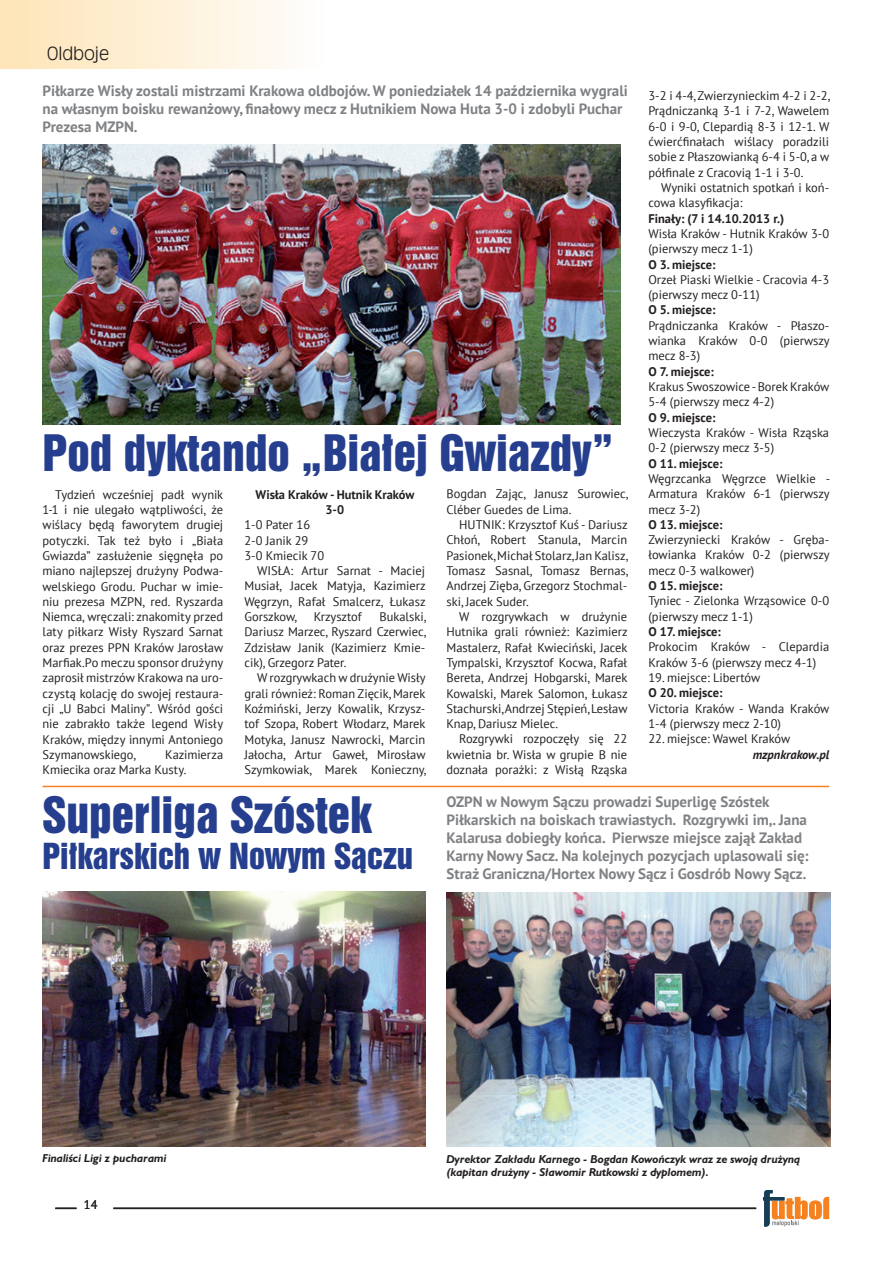
<style>
.page{position:relative;width:893px;height:1268px;background:#fff}
.page>*{position:absolute;margin:0;border:0;box-sizing:border-box;transform-origin:0 0}
.t1{font:42px "Swis 921 PL";color:#253f8e}
.t2{font:30px "Swis 921 PL";color:#253f8e}
.t3{font:18px "Incised 901 Lt EU Normal";letter-spacing:-.01em;color:#231f20}
.t4{font:700 15px/18px "PT Sans";color:#7f8184}
.t5{font:12.45px/15.3px "PT Sans";color:#231f20;text-align:justify}
.t6{font:700 12.45px/15.3px "PT Sans";color:#231f20;text-align:center}
.t7{font:italic 700 12.45px "PT Sans";color:#231f20}
.t8{font:italic 700 10.5px/13.5px "Humanst 521 PL";color:#231f20}
</style>
<div class="page">
<div style="left:0;top:0;width:424px;height:68px;background:linear-gradient(to right,#fee5b8,#fff)"></div>
<svg style="left:55px;top:1207px;width:22px;height:1px"></svg>
<hr style="left:113px;top:1207px;width:643px;height:1px;background:#231f20">
<svg style="left:763px;top:1190px;width:66px;height:36px"></svg>
<img style="left:43px;top:145px;width:577px;height:279px">
<img style="left:43px;top:891px;width:382px;height:255px">
<img style="left:446px;top:892px;width:384px;height:254px">
<hr style="left:43px;top:785px;width:786px;height:2px;background:#f58220">
<h3 class="t3" style="left:47px;top:43px;width:64px">Oldboje</h3>
<p class="t4" style="left:43px;top:82px;width:587px">Piłkarze Wisły zostali mistrzami Krakowa oldbojów. W poniedziałek 14 października wygrali na własnym boisku rewanżowy, finałowy mecz z Hutnikiem Nowa Huta 3-0 i zdobyli Puchar<br>Prezesa MZPN.</p>
<h1 class="t1" style="left:43px;top:423px;width:572px">Pod dyktando „Białej Gwiazdy”</h1>
<p class="t5" style="left:43px;top:486px;width:182px;text-indent:13px">Tydzień wcześniej padł wynik 1-1 i nie ulegało wątpliwości, że wiślacy będą faworytem drugiej potyczki. Tak też było i „Biała Gwiazda” zasłużenie sięgnęła po miano najlepszej drużyny Podwa&shy;welskiego Grodu. Puchar w imie&shy;niu prezesa MZPN, red. Ryszarda Niemca, wręczali: znakomity przed laty piłkarz Wisły Ryszard Sarnat oraz prezes PPN Kraków Jarosław Marfiak.Po meczu sponsor drużyny zaprosił mistrzów Krakowa na uro&shy;czystą kolację do swojej restaura&shy;cji „U Babci Maliny”. Wśród gości nie zabrakło także legend Wisły Kraków, między innymi Antoniego Szymanowskiego,</p>
<p class="t5" style="left:43px;top:746px;width:182px;text-indent:123px">Kazimierza<br>Kmiecika oraz Marka Kusty.</p>
<p class="t6" style="left:256px;top:486px;width:160px">Wisła Kraków - Hutnik Kraków<br>3-0</p>
<p class="t5" style="left:244px;top:517px;width:67px">1-0 Pater 16</p>
<p class="t5" style="left:244px;top:532px;width:65px">2-0 Janik 29</p>
<p class="t5" style="left:244px;top:547px;width:81px">3-0 Kmiecik 70</p>
<p class="t5" style="left:257px;top:562px;width:169px">WISŁA: Artur Sarnat - Maciej</p>
<p class="t5" style="left:244px;top:578px;width:183px">Musiał, Jacek Matyja, Kazimierz</p>
<p class="t5" style="left:244px;top:593px;width:183px">Węgrzyn, Rafał Smalcerz, Łukasz</p>
<p class="t5" style="left:244px;top:608px;width:54px">Gorszkow,</p>
<p class="t5" style="left:314px;top:608px;width:50px">Krzysztof</p>
<p class="t5" style="left:244px;top:608px;width:183px;text-indent:135px">Bukalski, Dariusz Marzec, Ryszard Czerwiec, Zdzisław Janik (Kazimierz Kmie&shy;cik), Grzegorz Pater.</p>
<p class="t5" style="left:244px;top:670px;width:183px;text-indent:13px">W rozgrywkach w drużynie Wisły grali również: Roman Zięcik, Marek Koźmiński, Jerzy Kowalik, Krzysz&shy;tof Szopa, Robert Włodarz, Marek Motyka, Janusz Nawrocki, Marcin Jałocha, Artur Gaweł, Mirosław Szymkowiak, Marek Konieczny,</p>
<p class="t5" style="left:446px;top:486px;width:183px">Bogdan Zając, Janusz Surowiec,<br>Cléber Guedes de Lima.</p>
<p class="t5" style="left:446px;top:516px;width:183px;text-indent:13px">HUTNIK: Krzysztof Kuś - Dariusz Chłoń, Robert Stanula, Marcin Pasionek, Michał Stolarz, Jan Kalisz, Tomasz Sasnal, Tomasz Bernas, Andrzej Zięba, Grzegorz Stochmal&shy;ski, Jacek Suder.</p>
<p class="t5" style="left:446px;top:608px;width:183px;text-indent:13px">W rozgrywkach w drużynie Hutnika grali również: Kazimierz Mastalerz, Rafał Kwieciński, Jacek Tympalski, Krzysztof Kocwa, Rafał Bereta, Andrzej Hobgarski, Marek Kowalski, Marek Salomon, Łukasz Stachurski, Andrzej Stępień, Lesław Knap, Dariusz Mielec.</p>
<p class="t5" style="left:446px;top:731px;width:182px;text-indent:13px">Rozgrywki rozpoczęły się 22 kwietnia br. Wisła w grupie B nie doznała porażki: z Wisłą Rząska</p>
<p class="t5" style="left:648px;top:88px;width:183px">3-2 i 4-4, Zwierzynieckim 4-2 i 2-2, Prądniczanką 3-1 i 7-2, Wawelem 6-0 i 9-0, Clepardią 8-3 i 12-1. W ćwierćfinałach wiślacy poradzili sobie z Płaszowianką 6-4 i 5-0, a w półfinale z Cracovią 1-1 i 3-0.</p>
<p class="t5" style="left:648px;top:180px;width:182px;text-indent:13px">Wyniki ostatnich spotkań i koń&shy;cowa klasyfikacja:</p>
<p class="t6" style="left:648px;top:210px;width:137px">Finały: (7 i 14.10.2013 r.)</p>
<p class="t5" style="left:648px;top:225px;width:182px">Wisła Kraków - Hutnik Kraków 3-0 (pierwszy mecz 1-1)</p>
<p class="t6" style="left:648px;top:256px;width:68px">O 3. miejsce:</p>
<p class="t5" style="left:648px;top:271px;width:182px">Orzeł Piaski Wielkie - Cracovia 4-3 (pierwszy mecz 0-11)</p>
<p class="t6" style="left:648px;top:302px;width:68px">O 5. miejsce:</p>
<p class="t5" style="left:648px;top:317px;width:183px">Prądniczanka Kraków - Płaszo&shy;wianka Kraków 0-0 (pierwszy mecz 8-3)</p>
<p class="t6" style="left:648px;top:363px;width:67px">O 7. miejsce:</p>
<p class="t5" style="left:648px;top:378px;width:182px">Krakus Swoszowice - Borek Kraków<br>5-4 (pierwszy mecz 4-2)</p>
<p class="t6" style="left:648px;top:409px;width:68px">O 9. miejsce:</p>
<p class="t5" style="left:648px;top:424px;width:182px">Wieczysta Kraków - Wisła Rząska<br>0-2 (pierwszy mecz 3-5)</p>
<p class="t6" style="left:648px;top:455px;width:75px">O 11. miejsce:</p>
<p class="t5" style="left:648px;top:470px;width:183px">Węgrzcanka Węgrzce Wielkie - Armatura Kraków 6-1 (pierwszy mecz 3-2)</p>
<p class="t6" style="left:648px;top:516px;width:75px">O 13. miejsce:</p>
<p class="t5" style="left:648px;top:531px;width:183px">Zwierzyniecki Kraków - Gręba&shy;łowianka Kraków 0-2 (pierwszy mecz 0-3 walkower)</p>
<p class="t6" style="left:648px;top:577px;width:75px">O 15. miejsce:</p>
<p class="t5" style="left:648px;top:593px;width:182px">Tyniec - Zielonka Wrząsowice 0-0 (pierwszy mecz 1-1)</p>
<p class="t6" style="left:648px;top:623px;width:74px">O 17. miejsce:</p>
<p class="t5" style="left:648px;top:639px;width:182px">Prokocim Kraków - Clepardia<br>Kraków 3-6 (pierwszy mecz 4-1)</p>
<p class="t5" style="left:648px;top:669px;width:113px">19. miejsce: Libertów</p>
<p class="t6" style="left:648px;top:684px;width:75px">O 20. miejsce:</p>
<p class="t5" style="left:648px;top:700px;width:182px">Victoria Kraków - Wanda Kraków<br>1-4 (pierwszy mecz 2-10)</p>
<p class="t5" style="left:648px;top:730px;width:143px">22. miejsce: Wawel Kraków</p>
<p class="t7" style="left:753px;top:745px;width:78px">mzpnkrakow.pl</p>
<h1 class="t1" style="left:43px;top:785px;width:331px">Superliga Szóstek</h1>
<h2 class="t2" style="left:43px;top:835px;width:372px">Piłkarskich w Nowym Sączu</h2>
<p class="t4" style="left:446px;top:792px;width:364px">OZPN w Nowym Sączu prowadzi Superligę Szóstek Piłkarskich na boiskach trawiastych. Rozgrywki im,. Jana Kalarusa dobiegły końca. Pierwsze miejsce zajął Zakład Karny Nowy Sacz. Na kolejnych pozycjach uplasowali się:<br>Straż Graniczna/Hortex Nowy Sącz i Gosdrób Nowy Sącz.</p>
<p class="t8" style="left:43px;top:1150px;width:125px">Finaliści Ligi z pucharami</p>
<p class="t8" style="left:446px;top:1151px;width:355px">Dyrektor Zakładu Karnego - Bogdan Kowończyk wraz ze swoją drużyną (kapitan drużyny - Sławomir Rutkowski z dyplomem).</p>
<p class="t5" style="left:84px;top:1196px;width:15px">14</p>
</div>
